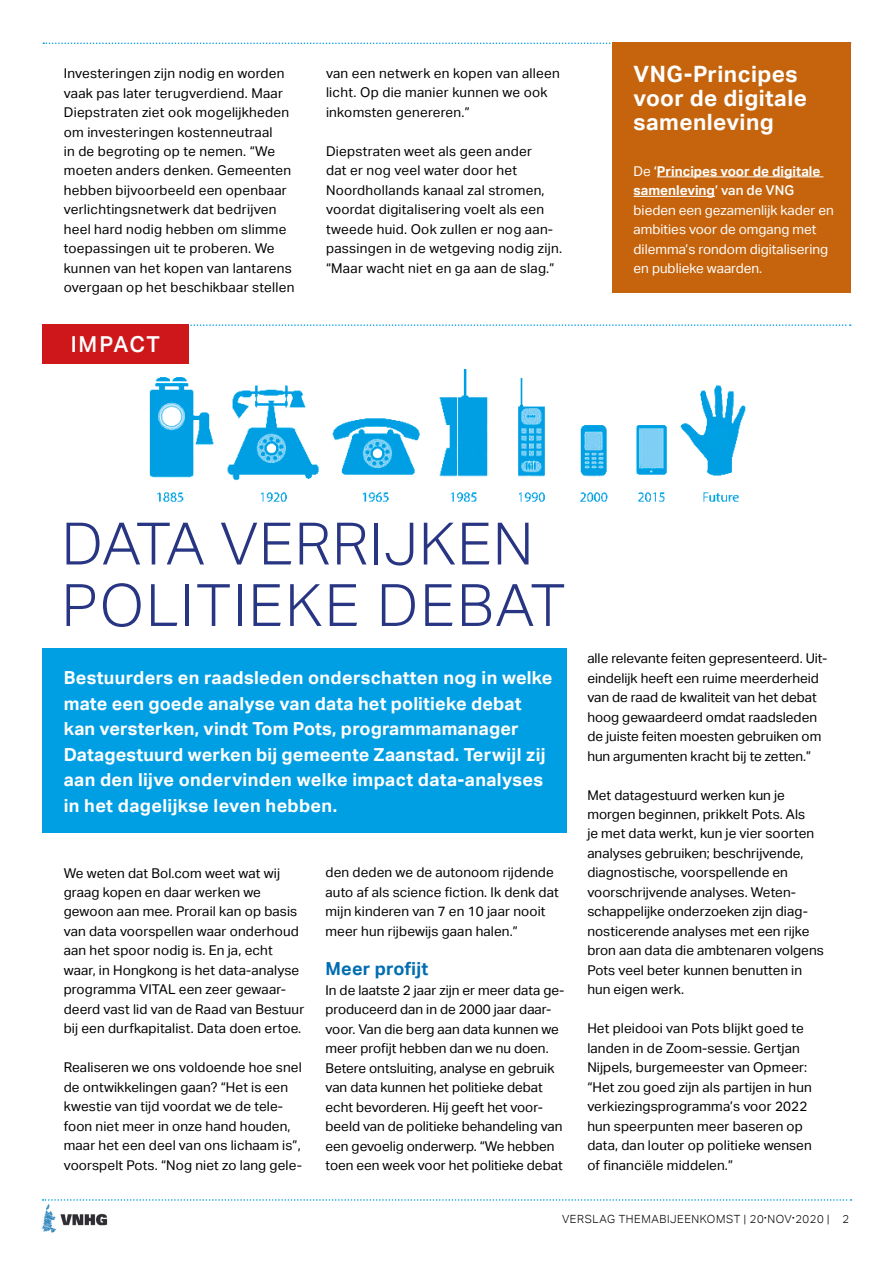
<style>
.page{position:relative;width:893px;height:1263px;background:#fff}
.page>*{position:absolute;margin:0;border:0;box-sizing:border-box;transform-origin:0 0}
.t1{font:300 58.5px/61.5px "Aktiv Grotesk";letter-spacing:.02em;color:#283583}
.t2{font:700 22.5px/24px "Aktiv Grotesk";letter-spacing:.02em;color:#fff}
.t3{font:500 22.05px "Aktiv Grotesk";letter-spacing:.06em;color:#fff}
.t4{font:700 18px/25.5px "Aktiv Grotesk";letter-spacing:.01em;color:#fff}
.t5{font:700 18px "Aktiv Grotesk";letter-spacing:.01em;color:#006db1}
.t6{font:13.5px/19.5px "Aktiv Grotesk";letter-spacing:.01em;color:#000}
.t7{font:13.5px/19.5px "Aktiv Grotesk";color:#fff}
.t8{font:300 11.25px "Aktiv Grotesk";letter-spacing:.05em;color:#000}
.s1{font-weight:500}
.s2{font-weight:700}
.s3{font-weight:100;font-size:9px}
</style>
<div class="page">
<svg style="left:43px;top:1199px;width:808px;height:2px"></svg>
<img style="left:42px;top:1204px;width:66px;height:29px">
<div style="left:43px;top:649px;width:524px;height:184px;background:#009fe3"></div>
<svg style="left:43px;top:43px;width:808px;height:1px"></svg>
<svg style="left:190px;top:324px;width:661px;height:2px"></svg>
<div style="left:612px;top:43px;width:238px;height:249px;background:#c5640c"></div>
<hr style="left:657px;top:176px;width:166px;height:1px;background:#fff">
<hr style="left:634px;top:196px;width:81px;height:1px;background:#fff">
<div style="left:43px;top:324px;width:146px;height:40px;background:#cd171a"></div>
<img style="left:149px;top:370px;width:597px;height:132px">
<p class="t6" style="left:64px;top:64px;width:232px">Investeringen zijn nodig en worden vaak pas later terugverdiend. Maar Diepstraten ziet ook mogelijkheden om investeringen kostenneutraal<br>in de begroting op te nemen. “We moeten anders denken. Gemeenten hebben bijvoorbeeld een openbaar verlichtingsnetwerk dat bedrijven heel hard nodig hebben om slimme toepassingen uit te proberen. We kunnen van het kopen van lantarens overgaan op het beschikbaar stellen</p>
<p class="t6" style="left:326px;top:64px;width:235px">van een netwerk en kopen van alleen licht. Op die manier kunnen we ook inkomsten genereren.”</p>
<p class="t6" style="left:326px;top:142px;width:238px">Diepstraten weet als geen ander<br>dat er nog veel water door het Noordhollands kanaal zal stromen, voordat digitalisering voelt als een tweede huid. Ook zullen er nog aan&shy;passingen in de wetgeving nodig zijn. “Maar wacht niet en ga aan de slag.”</p>
<h3 class="t3" style="left:71px;top:331px;width:91px">IMPACT</h3>
<h2 class="t2" style="left:634px;top:63px;width:175px">VNG-Principes voor de digitale samenleving</h2>
<p class="t7" style="left:634px;top:161px;width:202px">De <span class="s1">‘</span><span class="s2">Principes voor de digitale samenleving</span><span class="s1">’ van de VNG </span>bieden een gezamenlijk kader en ambities voor de omgang met dilemma’s rondom digitalisering en publieke waarden.</p>
<h1 class="t1" style="left:62px;top:513px;width:505px">DATA VERRIJKEN<br>POLITIEKE DEBAT</h1>
<p class="t4" style="left:64px;top:665px;width:490px">Bestuurders en raadsleden onderschatten nog in welke mate een goede analyse van data het politieke debat kan versterken, vindt Tom Pots, programmamanager Datagestuurd werken bij gemeente Zaanstad. Terwijl zij aan den lijve ondervinden welke impact data-analyses in het dagelijkse leven hebben.</p>
<p class="t6" style="left:64px;top:863px;width:242px">We weten dat Bol.com weet wat wij graag kopen en daar werken we gewoon aan mee. Prorail kan op basis van data voorspellen waar onderhoud aan het spoor nodig is. En ja, echt waar, in Hongkong is het data-analyse programma VITAL een zeer gewaar&shy;deerd vast lid van de Raad van Bestuur bij een durfkapitalist. Data doen ertoe.</p>
<p class="t6" style="left:64px;top:1058px;width:240px">Realiseren we ons voldoende hoe snel de ontwikkelingen gaan? “Het is een kwestie van tijd voordat we de tele&shy;foon niet meer in onze hand houden, maar het een deel van ons lichaam is”, voorspelt Pots. “Nog niet zo lang gele-</p>
<p class="t6" style="left:326px;top:863px;width:235px">den deden we de autonoom rijdende auto af als science fiction. Ik denk dat mijn kinderen van 7 en 10 jaar nooit meer hun rijbewijs gaan halen.”</p>
<h3 class="t5" style="left:326px;top:958px;width:104px">Meer profijt</h3>
<p class="t6" style="left:326px;top:980px;width:240px">In de laatste 2 jaar zijn er meer data ge&shy;produceerd dan in de 2000 jaar daar&shy;voor. Van die berg aan data kunnen we meer profijt hebben dan we nu doen.<br>Betere ontsluiting, analyse en gebruik van data kunnen het politieke debat echt bevorderen. Hij geeft het voor&shy;beeld van de politieke behandeling van een gevoelig onderwerp. “We hebben toen een week voor het politieke debat</p>
<p class="t6" style="left:587px;top:649px;width:242px">alle relevante feiten gepresenteerd. Uit&shy;eindelijk heeft een ruime meerderheid van de raad de kwaliteit van het debat hoog gewaardeerd omdat raadsleden de juiste feiten moesten gebruiken om hun argumenten kracht bij te zetten.”</p>
<p class="t6" style="left:587px;top:785px;width:238px">Met datagestuurd werken kun je morgen beginnen, prikkelt Pots. Als<br>je met data werkt, kun je vier soorten analyses gebruiken; beschrijvende, diagnostische, voorspellende en voorschrijvende analyses. Weten&shy;schappelijke onderzoeken zijn diag&shy;nosticerende analyses met een rijke bron aan data die ambtenaren volgens Pots veel beter kunnen benutten in hun eigen werk.</p>
<p class="t6" style="left:587px;top:1019px;width:226px">Het pleidooi van Pots blijkt goed te landen in de Zoom-sessie. Gertjan Nijpels, burgemeester van Opmeer: “Het zou goed zijn als partijen in hun verkiezingsprogramma’s voor 2022 hun speerpunten meer baseren op data, dan louter op politieke wensen of financiële middelen.”</p>
<p class="t8" style="left:562px;top:1212px;width:288px">VERSLAG THEMABIJEENKOMST | 20<span class="s3">•</span>NOV<span class="s3">•</span>2020 | 2</p>
</div>
